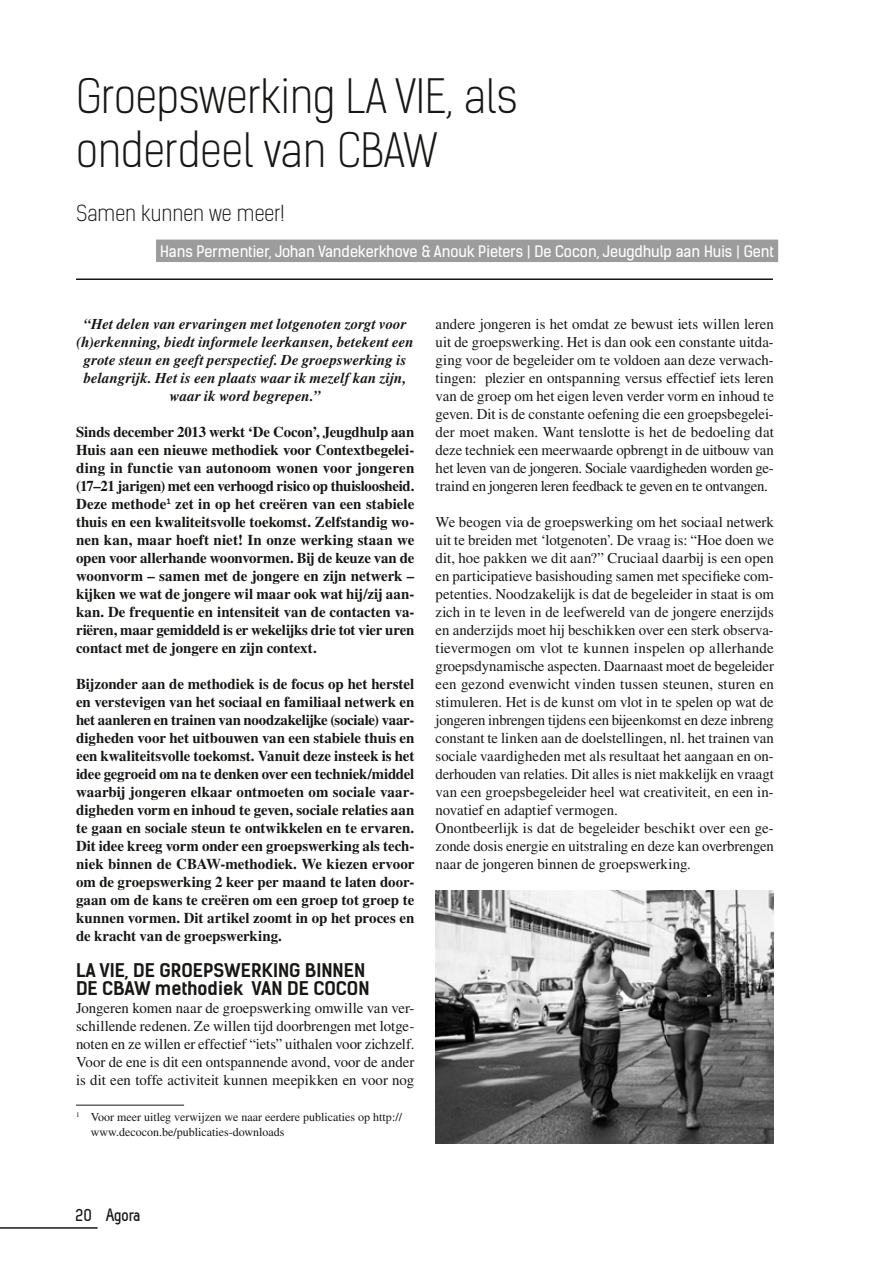
<style>
.page{position:relative;width:893px;height:1263px;background:#fff}
.page>*{position:absolute;margin:0;border:0;box-sizing:border-box;transform-origin:0 0}
.t1{font:300 45px/54px "Kelson Sans";color:#181716}
.t2{font:300 21px "Kelson Sans";color:#181716}
.t3{font:700 18px/18px "Kelson Sans";color:#181716}
.t4{font:700 18px "Zag";color:#181716}
.t5{font:15px/18px "Times LT Std";color:#181716;text-align:justify}
.t6{font:700 15px/18px "Times LT Std";letter-spacing:-.005em;color:#181716;text-align:justify}
.t7{font:italic 700 15px/18px "Times LT Std";letter-spacing:.01em;color:#181716;text-align:center}
.t8{font:15px "Kelson Sans";color:#fff}
.t9{font:12px/15px "Times LT Std";color:#181716}
</style>
<div class="page">
<hr style="left:0;top:1227px;width:98px;height:2px;background:#181716">
<hr style="left:76px;top:278px;width:697px;height:2px;background:#181716">
<div style="left:156px;top:240px;width:622px;height:22px;background:#9c9c9d"></div>
<hr style="left:76px;top:1105px;width:108px;height:1px;background:#181716">
<img style="left:436px;top:891px;width:338px;height:253px">
<h1 class="t1" style="left:77px;top:70px;width:442px">Groepswerking LA VIE, als onderdeel van CBAW</h1>
<h2 class="t2" style="left:77px;top:200px;width:210px">Samen kunnen we meer!</h2>
<p class="t8" style="left:160px;top:242px;width:615px">Hans Permentier, Johan Vandekerkhove &amp; Anouk Pieters | De Cocon, Jeugdhulp aan Huis | Gent</p>
<p class="t7" style="left:77px;top:314px;width:339px">“Het delen van ervaringen met lotgenoten zorgt voor (h)erkenning, biedt informele leerkansen, betekent een grote steun en geeft perspectief. De groepswerking is belangrijk. Het is een plaats waar ik mezelf kan zijn, waar ik word begrepen.”</p>
<p class="t6" style="left:76px;top:422px;width:340px">Sinds december 2013 werkt ‘De Cocon’, Jeugdhulp aan Huis aan een nieuwe methodiek voor Contextbegelei&shy;ding in functie van autonoom wonen voor jongeren (17–21 jarigen) met een verhoogd risico op thuisloosheid.<br>Deze methode<sup>1</sup> zet in op het creëren van een stabiele thuis en een kwaliteitsvolle toekomst. Zelfstandig wo&shy;nen kan, maar hoeft niet! In onze werking staan we open voor allerhande woonvormen. Bij de keuze van de woonvorm – samen met de jongere en zijn netwerk – kijken we wat de jongere wil maar ook wat hij/zij aan&shy;kan. De frequentie en intensiteit van de contacten va&shy;riëren, maar gemiddeld is er wekelijks drie tot vier uren contact met de jongere en zijn context.</p>
<p class="t6" style="left:76px;top:674px;width:340px">Bijzonder aan de methodiek is de focus op het herstel en verstevigen van het sociaal en familiaal netwerk en het aanleren en trainen van noodzakelijke (sociale) vaar&shy;digheden voor het uitbouwen van een stabiele thuis en een kwaliteitsvolle toekomst. Vanuit deze insteek is het idee gegroeid om na te denken over een techniek/middel waarbij jongeren elkaar ontmoeten om sociale vaar&shy;digheden vorm en inhoud te geven, sociale relaties aan te gaan en sociale steun te ontwikkelen en te ervaren.<br>Dit idee kreeg vorm onder een groepswerking als tech&shy;niek binnen de CBAW-methodiek. We kiezen ervoor om de groepswerking 2 keer per maand te laten door&shy;gaan om de kans te creëren om een groep tot groep te kunnen vormen. Dit artikel zoomt in op het proces en de kracht van de groepswerking.</p>
<p class="t3" style="left:76px;top:961px;width:295px">LA VIE, DE GROEPSWERKING BINNEN<br>DE CBAW methodiek VAN DE COCON</p>
<p class="t5" style="left:76px;top:998px;width:340px">Jongeren komen naar de groepswerking omwille van ver&shy;schillende redenen. Ze willen tijd doorbrengen met lotge&shy;noten en ze willen er effectief “iets” uithalen voor zichzelf.<br>Voor de ene is dit een ontspannende avond, voor de ander is dit een toffe activiteit kunnen meepikken en voor nog</p>
<p class="t9" style="left:91px;top:1109px;width:313px;text-indent:-15px"><sup>1</sup> Voor meer uitleg verwijzen we naar eerdere publicaties op http:// www.decocon.be/publicaties-downloads</p>
<p class="t5" style="left:436px;top:314px;width:340px">andere jongeren is het omdat ze bewust iets willen leren uit de groepswerking. Het is dan ook een constante uitda&shy;ging voor de begeleider om te voldoen aan deze verwach&shy;tingen: plezier en ontspanning versus effectief iets leren van de groep om het eigen leven verder vorm en inhoud te geven. Dit is de constante oefening die een groepsbegelei&shy;der moet maken. Want tenslotte is het de bedoeling dat deze techniek een meerwaarde opbrengt in de uitbouw van het leven van de jongeren. Sociale vaardigheden worden ge&shy;traind en jongeren leren feedback te geven en te ontvangen.</p>
<p class="t5" style="left:436px;top:512px;width:340px;text-align:left">We beogen via de groepswerking om het sociaal netwerk uit te breiden met ‘lotgenoten’. De vraag is: “Hoe doen we dit, hoe pakken we dit aan?” Cruciaal daarbij is een open en participatieve basishouding samen met specifieke com&shy;petenties. Noodzakelijk is dat de begeleider in staat is om zich in te leven in de leefwereld van de jongere enerzijds en anderzijds moet hij beschikken over een sterk observa&shy;tievermogen om vlot te kunnen inspelen op allerhande groepsdynamische aspecten. Daarnaast moet de begeleider een gezond evenwicht vinden tussen steunen, sturen en stimuleren. Het is de kunst om vlot in te spelen op wat de jongeren inbrengen tijdens een bijeenkomst en deze inbreng constant te linken aan de doelstellingen, nl. het trainen van sociale vaardigheden met als resultaat het aangaan en on&shy;derhouden van relaties. Dit alles is niet makkelijk en vraagt van een groepsbegeleider heel wat creativiteit, en een in&shy;novatief en adaptief vermogen.<br>Onontbeerlijk is dat de begeleider beschikt over een ge&shy;zonde dosis energie en uitstraling en deze kan overbrengen naar de jongeren binnen de groepswerking.</p>
<p class="t4" style="left:76px;top:1204px;width:67px">20 Agora</p>
</div>
